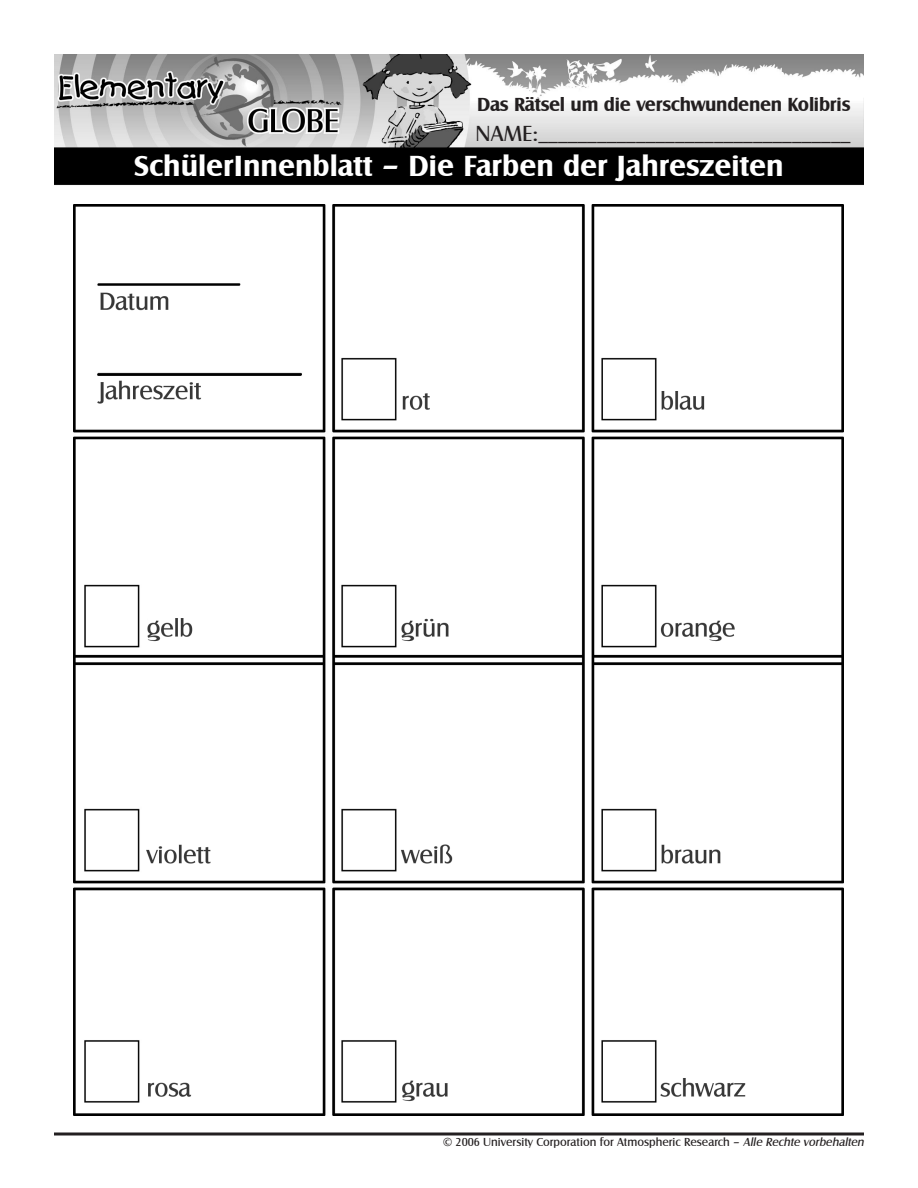
<style>
.page{position:relative;width:918px;height:1188px;background:#fff}
.page>*{position:absolute;margin:0;border:0;box-sizing:border-box;transform-origin:0 0}
.t1{font:700 30px "Castle T";color:#fff}
.t2{font:700 19.5px/29.5px "Castle T";letter-spacing:-.015em;color:#231f20}
.t3{font:12px "Castle T";color:#231f20}
.s1{font-weight:400;font-size:22.5px}
.s2{font-weight:400}
.s3{font-style:italic}
</style>
<div class="page">
<img style="left:54px;top:54px;width:810px;height:131px">
<img style="left:74px;top:205px;width:769px;height:910px">
<svg style="left:54px;top:1132px;width:810px;height:4px;background:#595657"></svg>
<p class="t2" style="left:476px;top:90px;width:376px">Das Rätsel um die verschwundenen Kolibris<br><span class="s1">NAME:</span><span class="s2">________________________________</span></p>
<h1 class="t1" style="left:134px;top:149px;width:651px">SchülerInnenblatt – Die Farben der Jahreszeiten</h1>
<p class="t3" style="left:443px;top:1135px;width:425px">© 2006 University Corporation for Atmospheric Research – <span class="s3">AlleRechtevorbehalten</span></p>
</div>
